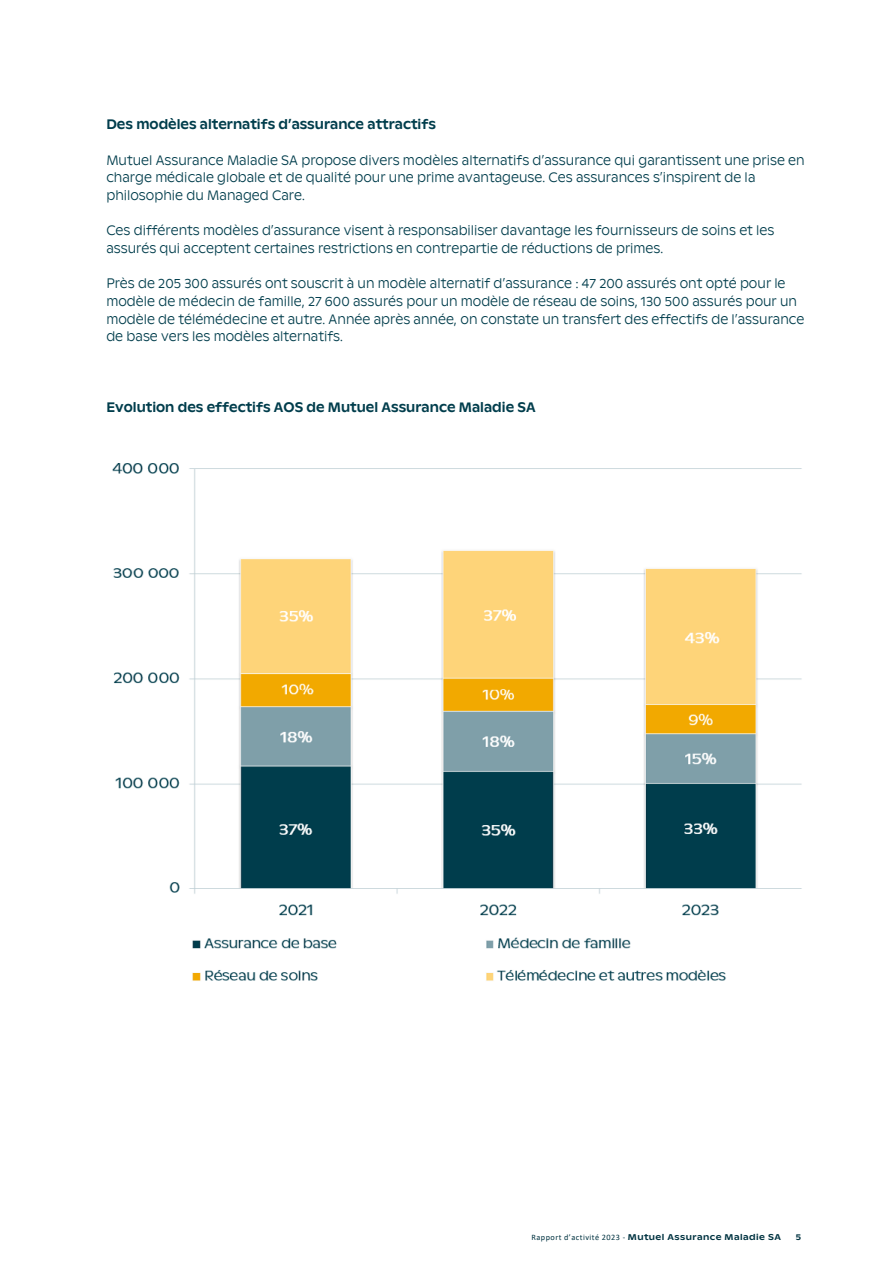
<style>
.page{position:relative;width:893px;height:1263px;background:#fff}
.page>*{position:absolute;margin:0;border:0;box-sizing:border-box;transform-origin:0 0}
.t1{font:300 13.5px/17.7px "ABC Ginto Nord";color:#003d4c;scale:.9 1}
.t2{font:500 13.5px "ABC Ginto Nord";letter-spacing:.005em;color:#003d4c;scale:.9 1}
.t3{font:500 8.25px "ABC Ginto Nord";letter-spacing:.055em;color:#003341}
.s1{font-family:"Calibri";font-weight:400}
</style>
<div class="page">
<img style="left:112px;top:463px;width:690px;height:518px">
<p class="t2" style="left:106px;top:116px;width:368px">Des modèles alternatifs d’assurance attractifs</p>
<p class="t1" style="left:106px;top:151px;width:777px">Mutuel Assurance Maladie SA propose divers modèles alternatifs d’assurance qui garantissent une prise en charge médicale globale et de qualité pour une prime avantageuse. Ces assurances s’inspirent de la philosophie du Managed Care.</p>
<p class="t1" style="left:106px;top:222px;width:744px">Ces différents modèles d’assurance visent à responsabiliser davantage les fournisseurs de soins et les assurés qui acceptent certaines restrictions en contrepartie de réductions de primes.</p>
<p class="t1" style="left:106px;top:275px;width:777px">Près de 205 300 assurés ont souscrit à un modèle alternatif d’assurance : 47 200 assurés ont opté pour le modèle de médecin de famille, 27 600 assurés pour un modèle de réseau de soins, 130 500 assurés pour un modèle de télémédecine et autre. Année après année, on constate un transfert des effectifs de l’assurance de base vers les modèles alternatifs.</p>
<p class="t2" style="left:106px;top:399px;width:478px">Evolution des effectifs AOS de Mutuel Assurance Maladie SA</p>
<p class="t3" style="left:532px;top:1232px;width:251px"><span class="s1">Rapport d’activité 2023 ‐</span> Mutuel Assurance Maladie SA</p>
<p class="t3" style="left:796px;top:1232px;width:7px">5</p>
</div>
